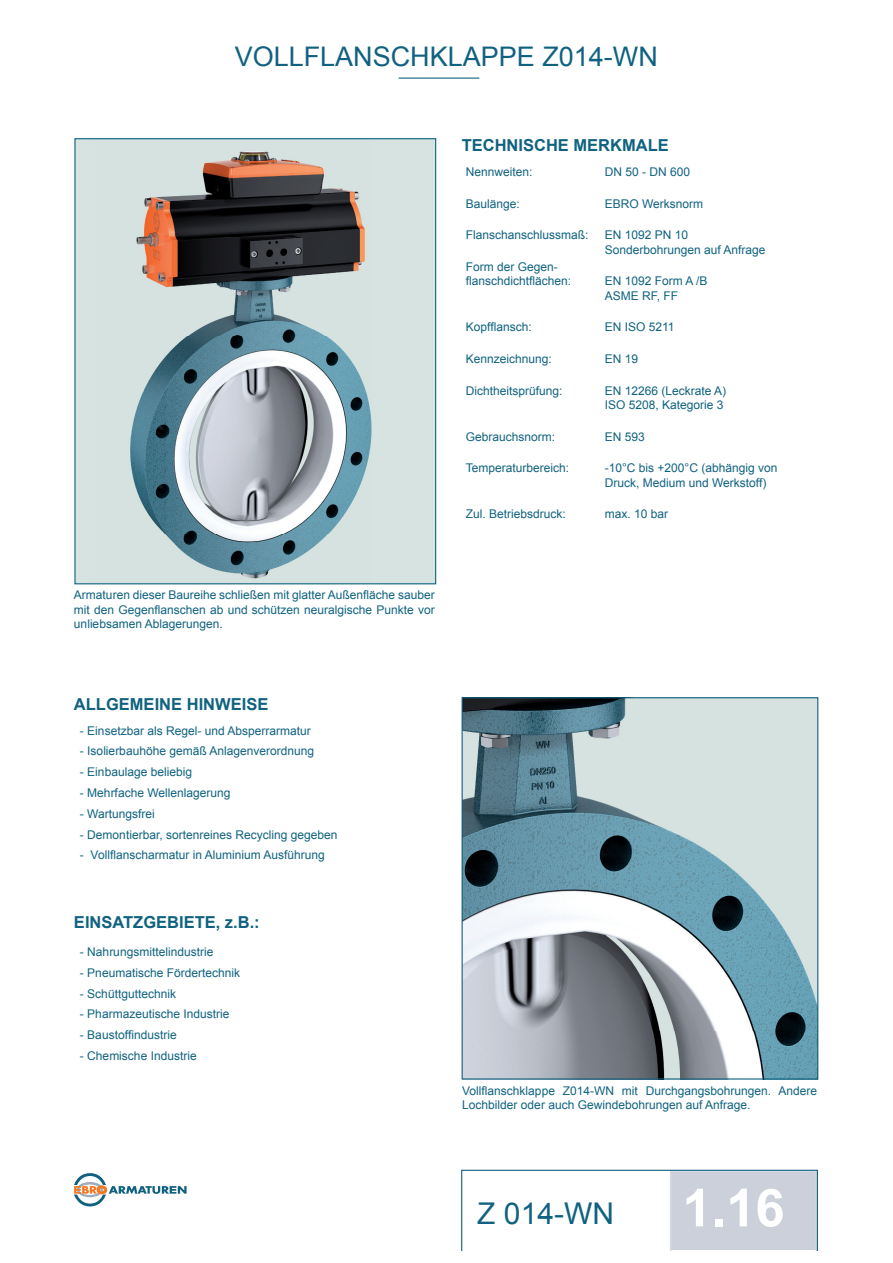
<style>
.page{position:relative;width:893px;height:1263px;background:#fff}
.page>*{position:absolute;margin:0;border:0;box-sizing:border-box;transform-origin:0 0}
.t1{font:700 52.5px "Arial";color:#fff}
.t2{font:30px "Arial";color:#106280}
.t3{font:27px "Arial";color:#106280}
.t4{font:700 16.5px "Arial";color:#106280}
.t5{font:12px/14.4px "Arial";color:#106280}
</style>
<div class="page">
<hr style="left:399px;top:78px;width:80px;height:1px;background:#106280">
<svg style="left:74px;top:1173px;width:113px;height:33px"></svg>
<div style="left:75px;top:139px;width:361px;height:445px;background:#d6e3e0"></div>
<img style="left:130px;top:151px;width:242px;height:428px">
<img style="left:464px;top:699px;width:352px;height:378px">
<div style="left:462px;top:697px;width:356px;height:382px;border:1px solid #106280"></div>
<svg style="left:461px;top:1170px;width:357px;height:80px"></svg>
<h3 class="t3" style="left:235px;top:39px;width:425px">VOLLFLANSCHKLAPPE Z014-WN</h3>
<h3 class="t4" style="left:462px;top:134px;width:209px">TECHNISCHE MERKMALE</h3>
<p class="t5" style="left:466px;top:165px;width:68px">Nennweiten:</p>
<p class="t5" style="left:605px;top:165px;width:87px">DN 50 - DN 600</p>
<p class="t5" style="left:466px;top:196px;width:56px">Baulänge:</p>
<p class="t5" style="left:605px;top:196px;width:100px">EBRO Werksnorm</p>
<p class="t5" style="left:466px;top:228px;width:124px">Flanschanschlussmaß:</p>
<p class="t5" style="left:605px;top:228px;width:162px">EN 1092 PN 10<br>Sonderbohrungen auf Anfrage</p>
<p class="t5" style="left:466px;top:260px;width:107px">Form der Gegen&shy;flanschdichtflächen:</p>
<p class="t5" style="left:605px;top:274px;width:104px">EN 1092 Form A /B<br>ASME RF, FF</p>
<p class="t5" style="left:466px;top:320px;width:68px">Kopfflansch:</p>
<p class="t5" style="left:605px;top:320px;width:71px">EN ISO 5211</p>
<p class="t5" style="left:466px;top:352px;width:88px">Kennzeichnung:</p>
<p class="t5" style="left:605px;top:352px;width:35px">EN 19</p>
<p class="t5" style="left:466px;top:383px;width:98px">Dichtheitsprüfung:</p>
<p class="t5" style="left:605px;top:383px;width:123px">EN 12266 (Leckrate A)<br>ISO 5208, Kategorie 3</p>
<p class="t5" style="left:466px;top:429px;width:91px">Gebrauchsnorm:</p>
<p class="t5" style="left:605px;top:429px;width:42px">EN 593</p>
<p class="t5" style="left:466px;top:461px;width:105px">Temperaturbereich:</p>
<p class="t5" style="left:605px;top:461px;width:174px">-10°C bis +200°C (abhängig von<br>Druck, Medium und Werkstoff)</p>
<p class="t5" style="left:466px;top:507px;width:102px">Zul. Betriebsdruck:</p>
<p class="t5" style="left:605px;top:507px;width:65px">max. 10 bar</p>
<p class="t5" style="left:74px;top:588px;width:362px;text-align:justify">Armaturen dieser Baureihe schließen mit glatter Außenfläche sauber mit den Gegenflanschen ab und schützen neuralgische Punkte vor unliebsamen Ablagerungen.</p>
<h3 class="t4" style="left:74px;top:693px;width:196px">ALLGEMEINE HINWEISE</h3>
<p class="t5" style="left:80px;top:723px;width:232px">- Einsetzbar als Regel- und Absperrarmatur</p>
<p class="t5" style="left:80px;top:744px;width:236px">- Isolierbauhöhe gemäß Anlagenverordnung</p>
<p class="t5" style="left:80px;top:765px;width:114px">- Einbaulage beliebig</p>
<p class="t5" style="left:80px;top:786px;width:152px">- Mehrfache Wellenlagerung</p>
<p class="t5" style="left:80px;top:806px;width:76px">- Wartungsfrei</p>
<p class="t5" style="left:80px;top:827px;width:259px">- Demontierbar, sortenreines Recycling gegeben</p>
<p class="t5" style="left:80px;top:848px;width:246px">- Vollflanscharmatur in Aluminium Ausführung</p>
<h3 class="t4" style="left:74px;top:911px;width:187px">EINSATZGEBIETE, z.B.:</h3>
<p class="t5" style="left:80px;top:945px;width:135px">- Nahrungsmittelindustrie</p>
<p class="t5" style="left:80px;top:965px;width:162px">- Pneumatische Fördertechnik</p>
<p class="t5" style="left:80px;top:986px;width:98px">- Schüttguttechnik</p>
<p class="t5" style="left:80px;top:1007px;width:151px">- Pharmazeutische Industrie</p>
<p class="t5" style="left:80px;top:1028px;width:98px">- Baustoffindustrie</p>
<p class="t5" style="left:80px;top:1048px;width:118px">- Chemische Industrie</p>
<p class="t5" style="left:462px;top:1083px;width:356px">Vollflanschklappe Z014-WN mit Durchgangsbohrungen. Andere<br>Lochbilder oder auch Gewindebohrungen auf Anfrage.</p>
<h2 class="t2" style="left:477px;top:1194px;width:138px">Z 014-WN</h2>
<h1 class="t1" style="left:682px;top:1173px;width:104px">1.16</h1>
</div>
